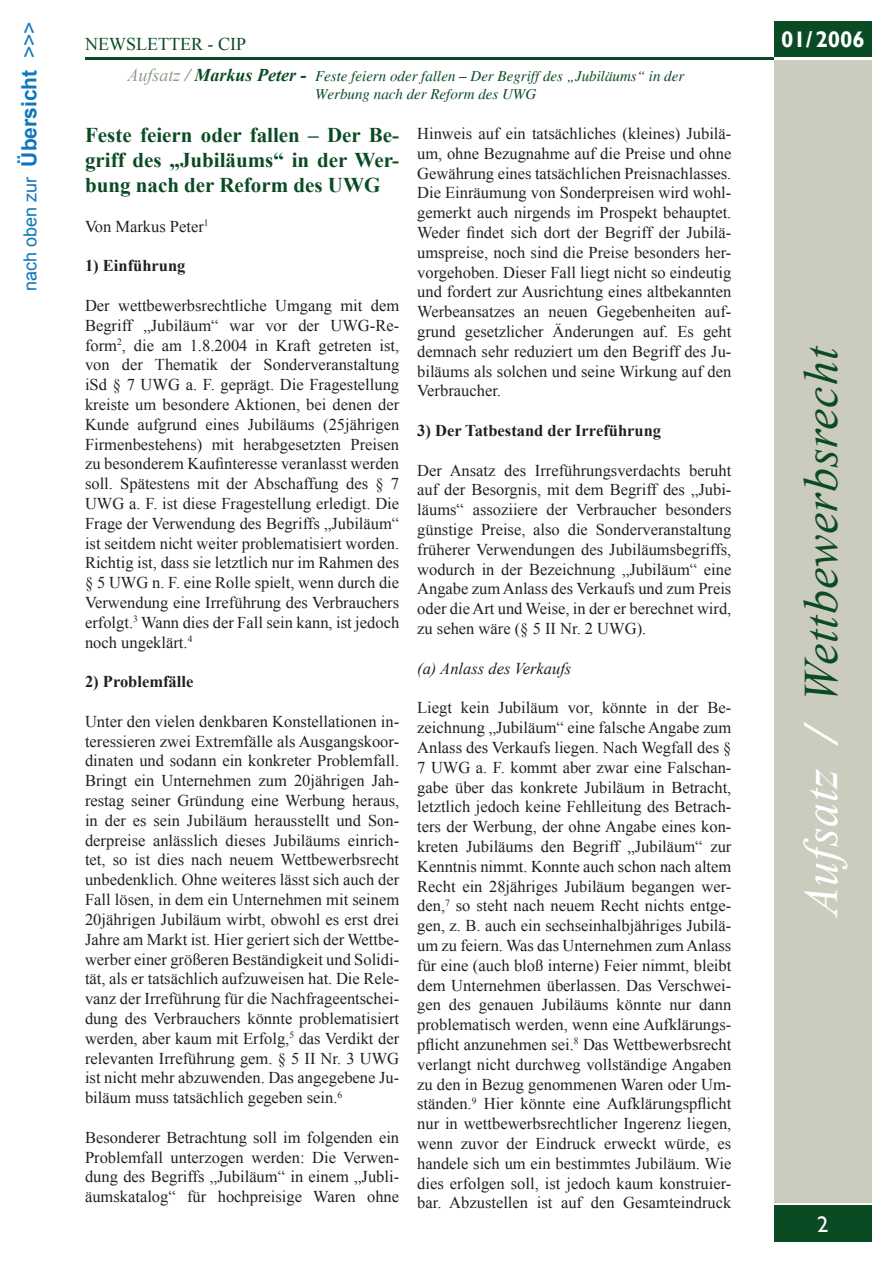
<style>
.page{position:relative;width:893px;height:1263px;background:#fff}
.page>*{position:absolute;margin:0;border:0;box-sizing:border-box;transform-origin:0 0}
.t1{font:italic 48px "Times New Roman";letter-spacing:.02em;color:#0a4b24}
.t2{font:700 22.5px "Gill Sans";color:#fff}
.t3{font:22.5px "Gill Sans";color:#fff}
.t4{font:700 21px/25.2px "Times New Roman";color:#0a4b24;text-align:justify}
.t5{font:18px "Arial";color:#0e76bd}
.t6{font:18px "Times New Roman";color:#0a4b24}
.t7{font:16.5px/19.8px "Times New Roman";color:#231f20;text-align:justify}
.t8{font:700 16.5px "Times New Roman";color:#231f20}
.t9{font:italic 16.5px "Times New Roman";color:#231f20}
.t10{font:italic 15px/18px "Times";color:#0a4b24}
.s1{font-weight:700;font-size:21px}
.s2{font-size:21px}
.s3{font-family:"Times New Roman";font-size:18px;color:#8c9d89}
.s4{font-family:"Times New Roman";font-weight:700;font-size:18px;color:#8c9d89}
.s5{font-family:"Times New Roman";font-weight:700;font-size:18px}
.s6{color:#fff}
.s7{font-weight:700;color:#fff}
</style>
<div class="page">
<div style="left:774px;top:60px;width:98px;height:1143px;background:#cbccbe"></div>
<div style="left:774px;top:21px;width:98px;height:36px;background:#0a4b24"></div>
<div style="left:774px;top:1205px;width:98px;height:37px;background:#0a4b24"></div>
<hr style="left:85px;top:57px;width:689px;height:3px;background:#0a4b24">
<p class="t5" style="left:18px;top:291px;width:271px;rotate:-90deg">nach oben zur <span class="s1">Übersicht</span> <span class="s2">&gt;&gt;&gt;</span></p>
<p class="t6" style="left:85px;top:32px;width:162px">NEWSLETTER - CIP</p>
<p class="t10" style="left:315px;top:67px;width:371px;text-indent:-188px"><span class="s3">Aufsatz</span> <span class="s4">/</span> <span class="s5">Markus Peter -</span> Feste feiern oder fallen – Der Begriff des „Jubiläums“ in der<br>Werbung nach der Reform des UWG</p>
<p class="t4" style="left:85px;top:122px;width:316px">Feste feiern oder fallen – Der Be&shy;griff des „Jubiläums“ in der Wer&shy;bung nach der Reform des UWG</p>
<p class="t7" style="left:85px;top:216px;width:125px">Von Markus Peter<sup>1</sup></p>
<p class="t8" style="left:85px;top:254px;width:102px">1) Einführung</p>
<p class="t7" style="left:85px;top:295px;width:316px">Der wettbewerbsrechtliche Umgang mit dem Begriff „Jubiläum“ war vor der UWG-Re&shy;form<sup>2</sup>, die am 1.8.2004 in Kraft getreten ist, von der Thematik der Sonderveranstaltung iSd § 7 UWG a. F. geprägt. Die Fragestellung kreiste um besondere Aktionen, bei denen der Kunde aufgrund eines Jubiläums (25jährigen Firmenbestehens) mit herabgesetzten Preisen zu besonderem Kaufinteresse veranlasst werden soll. Spätestens mit der Abschaffung des § 7<br>UWG a. F. ist diese Fragestellung erledigt. Die Frage der Verwendung des Begriffs „Jubiläum“ ist seitdem nicht weiter problematisiert worden.<br>Richtig ist, dass sie letztlich nur im Rahmen des § 5 UWG n. F. eine Rolle spielt, wenn durch die Verwendung eine Irreführung des Verbrauchers erfolgt.<sup>3</sup> Wann dies der Fall sein kann, ist jedoch noch ungeklärt.<sup>4</sup></p>
<p class="t8" style="left:85px;top:670px;width:110px">2) Problemfälle</p>
<p class="t7" style="left:85px;top:711px;width:316px">Unter den vielen denkbaren Konstellationen in&shy;teressieren zwei Extremfälle als Ausgangskoor&shy;dinaten und sodann ein konkreter Problemfall.<br>Bringt ein Unternehmen zum 20jährigen Jah&shy;restag seiner Gründung eine Werbung heraus, in der es sein Jubiläum herausstellt und Son&shy;derpreise anlässlich dieses Jubiläums einrich&shy;tet, so ist dies nach neuem Wettbewerbsrecht unbedenklich. Ohne weiteres lässt sich auch der Fall lösen, in dem ein Unternehmen mit seinem 20jährigen Jubiläum wirbt, obwohl es erst drei Jahre am Markt ist. Hier geriert sich der Wettbe&shy;werber einer größeren Beständigkeit und Solidi&shy;tät, als er tatsächlich aufzuweisen hat. Die Rele&shy;vanz der Irreführung für die Nachfrageentschei&shy;dung des Verbrauchers könnte problematisiert werden, aber kaum mit Erfolg,<sup>5</sup> das Verdikt der relevanten Irreführung gem. § 5 II Nr. 3 UWG ist nicht mehr abzuwenden. Das angegebene Ju&shy;biläum muss tatsächlich gegeben sein.<sup>6</sup></p>
<p class="t7" style="left:85px;top:1127px;width:316px">Besonderer Betrachtung soll im folgenden ein Problemfall unterzogen werden: Die Verwen&shy;dung des Begriffs „Jubiläum“ in einem „Jubli&shy;äumskatalog“ für hochpreisige Waren ohne</p>
<p class="t7" style="left:417px;top:123px;width:316px">Hinweis auf ein tatsächliches (kleines) Jubilä&shy;um, ohne Bezugnahme auf die Preise und ohne Gewährung eines tatsächlichen Preisnachlasses.<br>Die Einräumung von Sonderpreisen wird wohl&shy;gemerkt auch nirgends im Prospekt behauptet.<br>Weder findet sich dort der Begriff der Jubilä&shy;umspreise, noch sind die Preise besonders her&shy;vorgehoben. Dieser Fall liegt nicht so eindeutig und fordert zur Ausrichtung eines altbekannten Werbeansatzes an neuen Gegebenheiten auf&shy;grund gesetzlicher Änderungen auf. Es geht demnach sehr reduziert um den Begriff des Ju&shy;biläums als solchen und seine Wirkung auf den Verbraucher.</p>
<p class="t8" style="left:417px;top:419px;width:245px">3) Der Tatbestand der Irreführung</p>
<p class="t7" style="left:417px;top:460px;width:316px">Der Ansatz des Irreführungsverdachts beruht auf der Besorgnis, mit dem Begriff des „Jubi&shy;läums“ assoziiere der Verbraucher besonders günstige Preise, also die Sonderveranstaltung früherer Verwendungen des Jubiläumsbegriffs, wodurch in der Bezeichnung „Jubiläum“ eine Angabe zum Anlass des Verkaufs und zum Preis oder die Art und Weise, in der er berechnet wird, zu sehen wäre (§ 5 II Nr. 2 UWG).</p>
<p class="t9" style="left:417px;top:657px;width:156px">(a) Anlass des Verkaufs</p>
<p class="t7" style="left:417px;top:698px;width:316px">Liegt kein Jubiläum vor, könnte in der Be&shy;zeichnung „Jubiläum“ eine falsche Angabe zum Anlass des Verkaufs liegen. Nach Wegfall des § 7 UWG a. F. kommt aber zwar eine Falschan&shy;gabe über das konkrete Jubiläum in Betracht, letztlich jedoch keine Fehlleitung des Betrach&shy;ters der Werbung, der ohne Angabe eines kon&shy;kreten Jubiläums den Begriff „Jubiläum“ zur Kenntnis nimmt. Konnte auch schon nach altem Recht ein 28jähriges Jubiläum begangen wer&shy;den,<sup>7</sup> so steht nach neuem Recht nichts entge&shy;gen, z. B. auch ein sechseinhalbjähriges Jubilä&shy;um zu feiern. Was das Unternehmen zum Anlass für eine (auch bloß interne) Feier nimmt, bleibt dem Unternehmen überlassen. Das Verschwei&shy;gen des genauen Jubiläums könnte nur dann problematisch werden, wenn eine Aufklärungs&shy;pflicht anzunehmen sei.<sup>8</sup> Das Wettbewerbsrecht verlangt nicht durchweg vollständige Angaben zu den in Bezug genommenen Waren oder Um&shy;ständen.<sup>9</sup> Hier könnte eine Aufklärungspflicht nur in wettbewerbsrechtlicher Ingerenz liegen, wenn zuvor der Eindruck erweckt würde, es handele sich um ein bestimmtes Jubiläum. Wie dies erfolgen soll, ist jedoch kaum konstruier&shy;bar. Abzustellen ist auf den Gesamteindruck</p>
<h2 class="t2" style="left:781px;top:26px;width:85px">01/ 2006</h2>
<h1 class="t1" style="left:788px;top:916px;width:571px;rotate:-90deg"><span class="s6">Aufsatz</span> <span class="s7">/</span> Wettbewerbsrecht</h1>
<h2 class="t3" style="left:817px;top:1211px;width:13px">2</h2>
</div>
